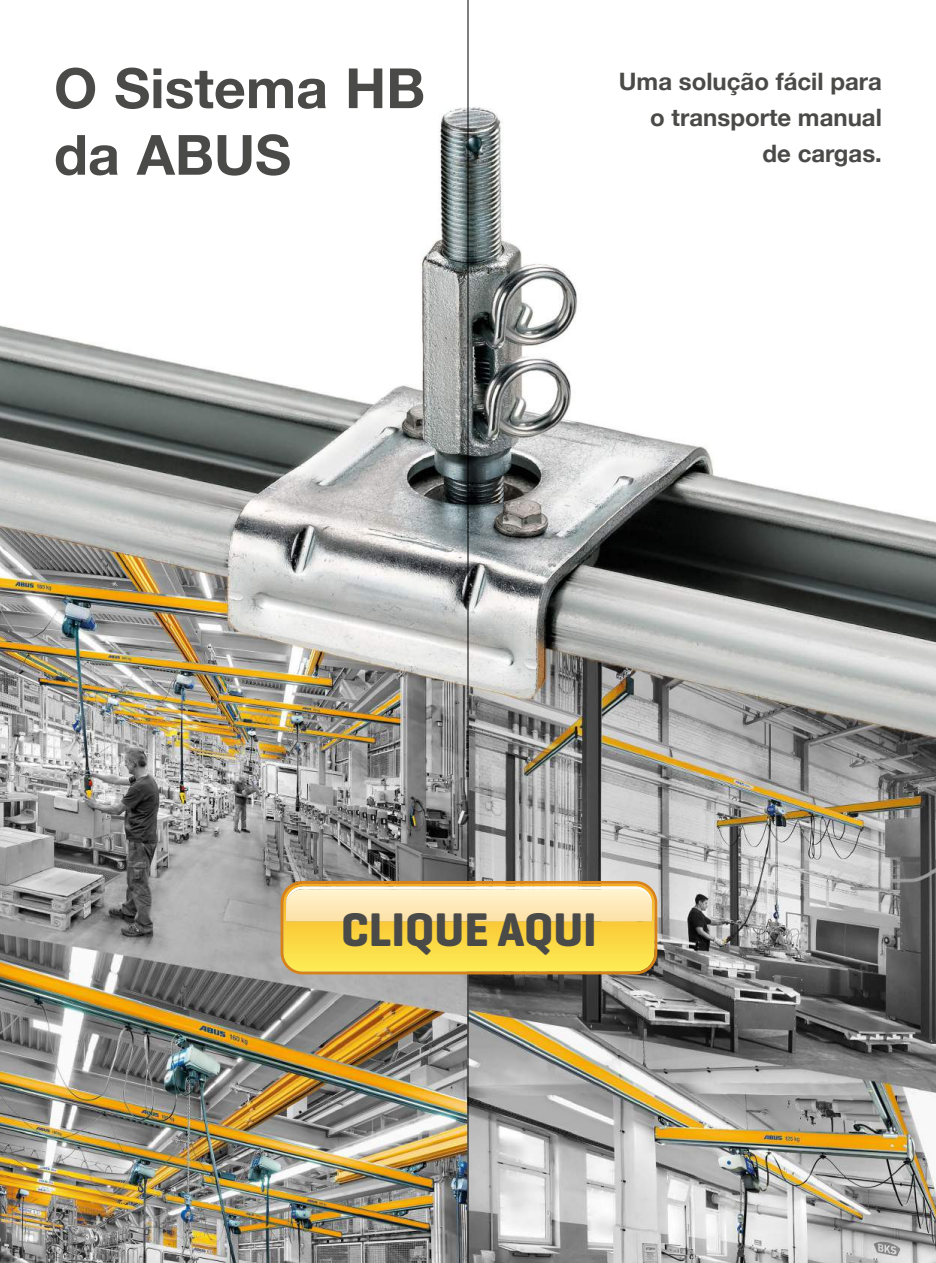
<style>
.page{position:relative;width:936px;height:1263px;background:#fff}
.page>*{position:absolute;margin:0;border:0;box-sizing:border-box;transform-origin:0 0}
.t1{font:700 55.5px/66.6px "Helvetica Neue";color:#4a4a49}
.t2{font:700 48px "Geogrotesque";color:#4a4a49}
.t3{font:700 24px/36px "Helvetica Neue";color:#4a4a49;text-align:right}
</style>
<div class="page">
<img style="left:0;top:0;width:935px;height:1263px">
<hr style="left:467px;top:0;width:1px;height:1263px;background:#000">
<svg style="left:280px;top:881px;width:377px;height:93px;background:#f4cd42"></svg>
<img style="left:286px;top:906px;width:365px;height:15px">
<img style="left:286px;top:886px;width:365px;height:20px">
<h1 class="t1" style="left:54px;top:52px;width:373px">O Sistema HB da ABUS</h1>
<p class="t3" style="left:618px;top:62px;width:264px">Uma solução fácil para o transporte manual de cargas.</p>
<h2 class="t2" style="left:341px;top:899px;width:257px">CLIQUE AQUI</h2>
</div>
